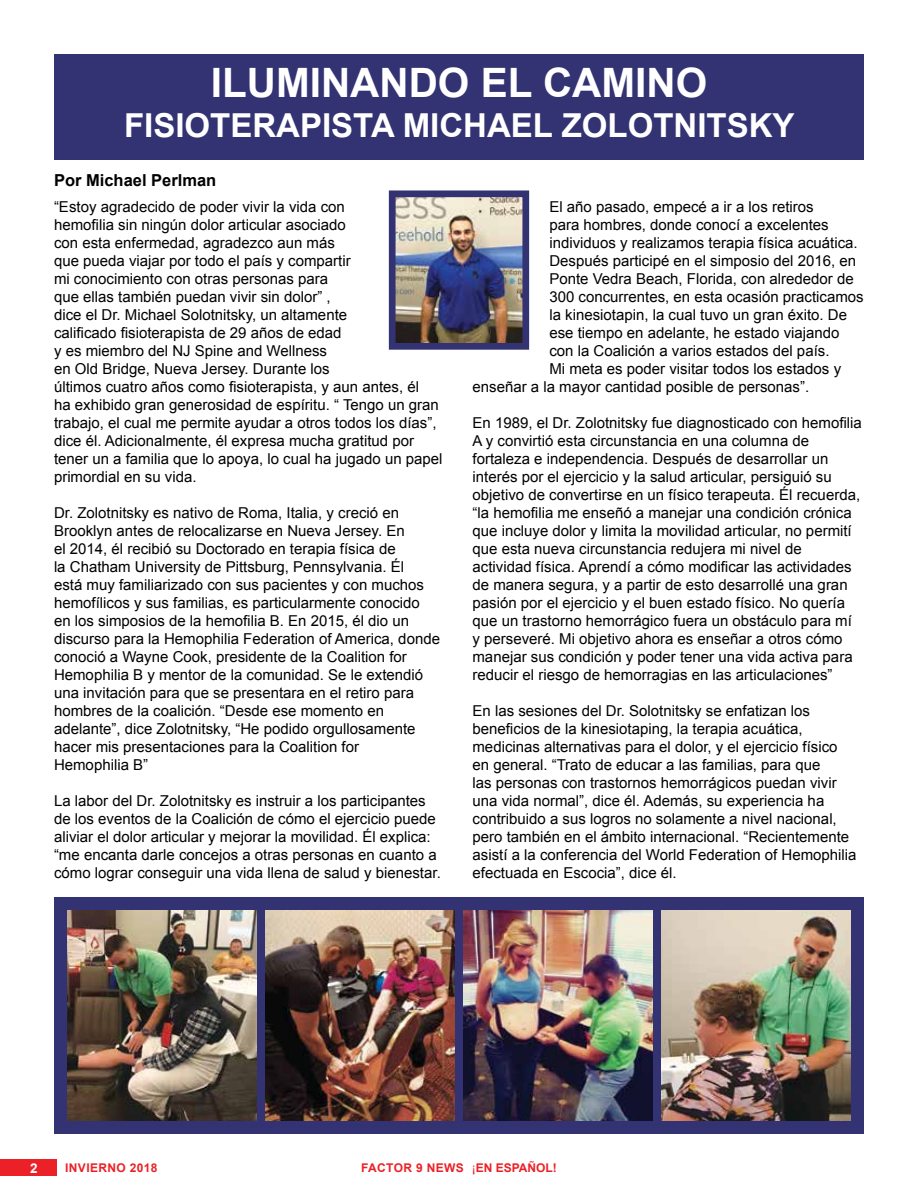
<style>
.page{position:relative;width:918px;height:1188px;background:#fff}
.page>*{position:absolute;margin:0;border:0;box-sizing:border-box;transform-origin:0 0}
.t1{font:700 40.5px "Arial";color:#fff}
.t2{font:700 33px "Arial";color:#fff}
.t3{font:700 16.5px "Arial";color:#000}
.t4{font:15px/18px "Arial";color:#000}
.t5{font:700 13.5px "Arial";color:#fff}
.t6{font:700 12px "Arial";color:#ec2127}
.t7{font:700 12px "Arial";letter-spacing:.03em;color:#ec2127}
.s1{font-weight:400}
</style>
<div class="page">
<div style="left:54px;top:54px;width:810px;height:106px;background:#333373"></div>
<img style="left:397px;top:198px;width:124px;height:144px">
<div style="left:389px;top:190px;width:140px;height:160px;border:7px solid #333373"></div>
<div style="left:54px;top:898px;width:810px;height:236px;background:#333373"></div>
<img style="left:463px;top:911px;width:189px;height:210px">
<img style="left:265px;top:911px;width:189px;height:210px">
<img style="left:67px;top:911px;width:189px;height:210px">
<img style="left:662px;top:911px;width:189px;height:210px">
<div style="left:0;top:1160px;width:57px;height:16px;background:#ec2127"></div>
<h1 class="t1" style="left:211px;top:56px;width:498px">ILUMINANDO EL CAMINO</h1>
<h2 class="t2" style="left:124px;top:104px;width:672px">FISIOTERAPISTA MICHAEL ZOLOTNITSKY</h2>
<p class="t3" style="left:54px;top:170px;width:164px">Por Michael Perlman</p>
<p class="t4" style="left:54px;top:198px;width:390px">“Estoy agradecido de poder vivir la vida con<br>hemofilia sin ningún dolor articular asociado<br>con esta enfermedad, agradezco aun más<br>que pueda viajar por todo el país y compartir<br>mi conocimiento con otras personas para<br>que ellas también puedan vivir sin dolor” ,<br>dice el Dr. Michael Solotnitsky, un altamente<br>calificado fisioterapista de 29 años de edad<br>y es miembro del NJ Spine and Wellness<br>en Old Bridge, Nueva Jersey. Durante los<br>últimos cuatro años como fisioterapista, y aun antes, él<br>ha exhibido gran generosidad de espíritu. “ Tengo un gran trabajo, el cual me permite ayudar a otros todos los días”, dice él. Adicionalmente, él expresa mucha gratitud por tener un a familia que lo apoya, lo cual ha jugado un papel primordial en su vida.</p>
<p class="t4" style="left:54px;top:504px;width:388px">Dr. Zolotnitsky es nativo de Roma, Italia, y creció en Brooklyn antes de relocalizarse en Nueva Jersey. En<br>el 2014, él recibió su Doctorado en terapia física de<br>la Chatham University de Pittsburg, Pennsylvania. Él<br>está muy familiarizado con sus pacientes y con muchos hemofílicos y sus familias, es particularmente conocido en los simposios de la hemofilia B. En 2015, él dio un discurso para la Hemophilia Federation of America, donde conoció a Wayne Cook, presidente de la Coalition for Hemophilia B y mentor de la comunidad. Se le extendió una invitación para que se presentara en el retiro para hombres de la coalición. “Desde ese momento en adelante”, dice Zolotnitsky, “He podido orgullosamente hacer mis presentaciones para la Coalition for<br>Hemophilia B”</p>
<p class="t4" style="left:54px;top:792px;width:388px">La labor del Dr. Zolotnitsky es instruir a los participantes de los eventos de la Coalición de cómo el ejercicio puede aliviar el dolor articular y mejorar la movilidad. Él explica: “me encanta darle concejos a otras personas en cuanto a cómo lograr conseguir una vida llena de salud y bienestar.</p>
<p class="t4" style="left:549px;top:198px;width:266px">El año pasado, empecé a ir a los retiros</p>
<p class="t4" style="left:549px;top:216px;width:281px">para hombres, donde conocí a excelentes</p>
<p class="t4" style="left:549px;top:234px;width:310px">individuos y realizamos terapia física acuática.</p>
<p class="t4" style="left:549px;top:252px;width:308px">Después participé en el simposio del 2016, en</p>
<p class="t4" style="left:549px;top:270px;width:306px">Ponte Vedra Beach, Florida, con alrededor de</p>
<p class="t4" style="left:549px;top:288px;width:316px">300 concurrentes, en esta ocasión practicamos</p>
<p class="t4" style="left:549px;top:306px;width:299px">la kinesiotapin, la cual tuvo un gran éxito. De</p>
<p class="t4" style="left:549px;top:324px;width:292px">ese tiempo en adelante, he estado viajando</p>
<p class="t4" style="left:549px;top:342px;width:282px">con la Coalición a varios estados del país.</p>
<p class="t4" style="left:549px;top:360px;width:293px">Mi meta es poder visitar todos los estados y</p>
<p class="t4" style="left:472px;top:378px;width:338px">enseñar a la mayor cantidad posible de personas”.</p>
<p class="t4" style="left:472px;top:414px;width:391px">En 1989, el Dr. Zolotnitsky fue diagnosticado con hemofilia A y convirtió esta circunstancia en una columna de fortaleza e independencia. Después de desarrollar un interés por el ejercicio y la salud articular, persiguió su objetivo de convertirse en un físico terapeuta. Él recuerda, “la hemofilia me enseñó a manejar una condición crónica que incluye dolor y limita la movilidad articular, no permití que esta nueva circunstancia redujera mi nivel de actividad física. Aprendí a cómo modificar las actividades de manera segura, y a partir de esto desarrollé una gran pasión por el ejercicio y el buen estado físico. No quería que un trastorno hemorrágico fuera un obstáculo para mí y perseveré. Mi objetivo ahora es enseñar a otros cómo manejar sus condición y poder tener una vida activa para reducir el riesgo de hemorragias en las articulaciones”</p>
<p class="t4" style="left:472px;top:702px;width:386px">En las sesiones del Dr. Solotnitsky se enfatizan los beneficios de la kinesiotaping, la terapia acuática, medicinas alternativas para el dolor, y el ejercicio físico en general. “Trato de educar a las familias, para que<br>las personas con trastornos hemorrágicos puedan vivir una vida normal”, dice él. Además, su experiencia ha contribuido a sus logros no solamente a nivel nacional, pero también en el ámbito internacional. “Recientemente asistí a la conferencia del World Federation of Hemophilia efectuada en Escocia”, dice él.</p>
<p class="t5" style="left:30px;top:1159px;width:9px">2</p>
<p class="t7" style="left:65px;top:1160px;width:94px">INVIERNO 2018</p>
<p class="t6" style="left:361px;top:1160px;width:197px">FACTOR 9 NEWS <span class="s1">¡</span>EN ESPAÑOL!</p>
</div>
